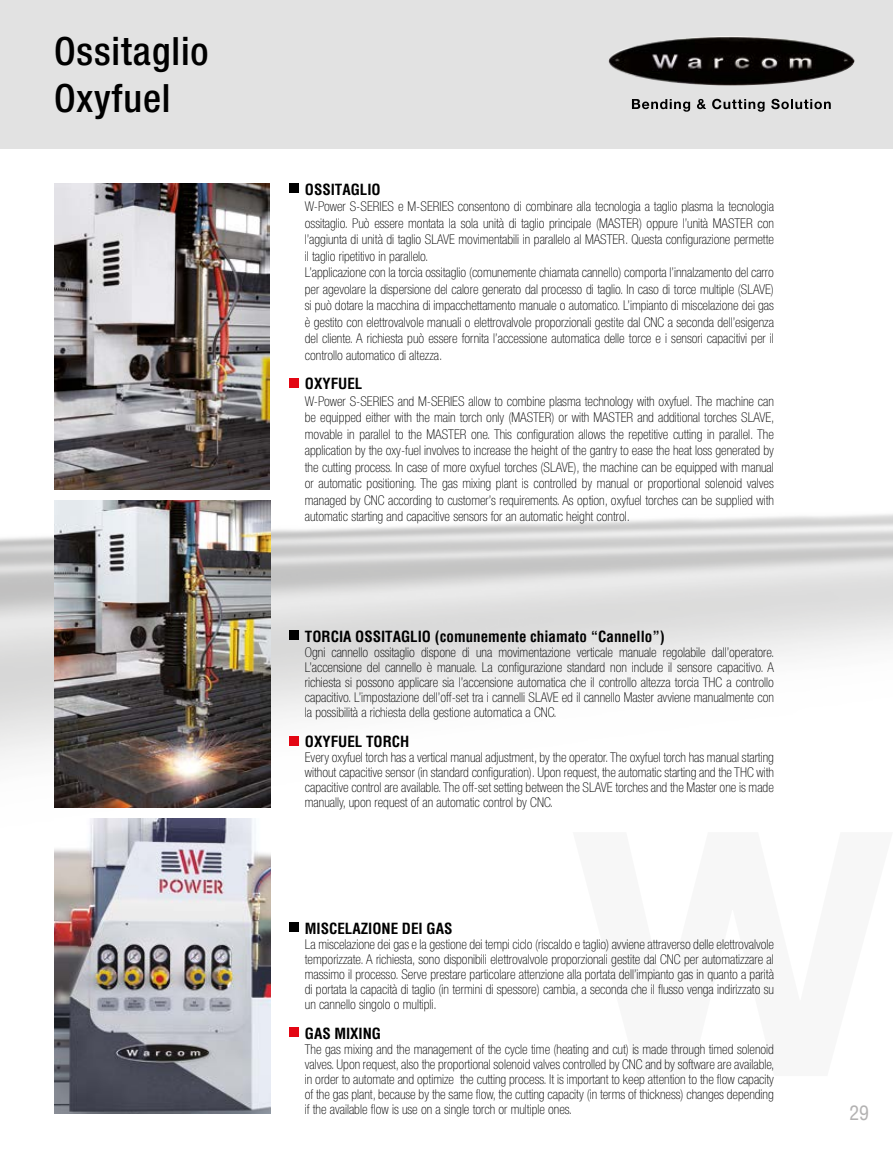
<style>
.page{position:relative;width:893px;height:1149px;background:#fff}
.page>*{position:absolute;margin:0;border:0;box-sizing:border-box;transform-origin:0 0}
.t1{font:500 condensed 39px/46.8px "Helvetica Neue LT";letter-spacing:.025em;color:#000}
.t2{font:condensed 19.5px "Helvetica";color:#b3b2b2}
.t3{font:700 condensed 15px "Helvetica";color:#000}
.t4{font:100 condensed 13.5px/16.5px "Helvetica Neue LT Std";color:#000;text-align:justify}
</style>
<div class="page">
<img style="left:0;top:183px;width:893px;height:931px">
<div style="left:0;top:0;width:893px;height:149px;background:#e2e2e2"></div>
<svg style="left:573px;top:831px;width:320px;height:244px"></svg>
<hr style="left:0;top:0;width:1px;height:149px;background:#c6c6c6">
<div style="left:289px;top:378px;width:9px;height:9px;background:#e30613"></div>
<div style="left:289px;top:183px;width:9px;height:9px;background:#000"></div>
<img style="left:54px;top:500px;width:217px;height:306px">
<img style="left:54px;top:818px;width:217px;height:295px">
<img style="left:54px;top:183px;width:216px;height:307px">
<div style="left:289px;top:736px;width:9px;height:9px;background:#e30613"></div>
<div style="left:289px;top:630px;width:9px;height:9px;background:#000"></div>
<div style="left:289px;top:1027px;width:9px;height:9px;background:#e30613"></div>
<div style="left:289px;top:922px;width:9px;height:9px;background:#000"></div>
<svg style="left:632px;top:99px;width:58px;height:13px"></svg>
<svg style="left:697px;top:99px;width:9px;height:10px"></svg>
<svg style="left:712px;top:99px;width:53px;height:13px"></svg>
<svg style="left:771px;top:99px;width:60px;height:10px"></svg>
<img style="left:608px;top:36px;width:246px;height:49px">
<h1 class="t1" style="left:54px;top:27px;width:156px">Ossitaglio<br>Oxyfuel</h1>
<p class="t3" style="left:305px;top:179px;width:77px">OSSITAGLIO</p>
<p class="t4" style="left:305px;top:198px;width:471px;text-align:left">W-Power S-SERIES e M-SERIES consentono di combinare alla tecnologia a taglio plasma la tecnologia ossitaglio. Può essere montata la sola unità di taglio principale (MASTER) oppure l’unità MASTER con l’aggiunta di unità di taglio SLAVE movimentabili in parallelo al MASTER. Questa configurazione permette il taglio ripetitivo in parallelo.<br>L’applicazione con la torcia ossitaglio (comunemente chiamata cannello) comporta l’innalzamento del carro per agevolare la dispersione del calore generato dal processo di taglio. In caso di torce multiple (SLAVE) si può dotare la macchina di impacchettamento manuale o automatico. L’impianto di miscelazione dei gas è gestito con elettrovalvole manuali o elettrovalvole proporzionali gestite dal CNC a seconda dell’esigenza del cliente. A richiesta può essere fornita l’accessione automatica delle torce e i sensori capacitivi per il controllo automatico di altezza.</p>
<p class="t3" style="left:305px;top:373px;width:59px">OXYFUEL</p>
<p class="t4" style="left:305px;top:392px;width:471px">W-Power S-SERIES and M-SERIES allow to combine plasma technology with oxyfuel. The machine can be equipped either with the main torch only (MASTER) or with MASTER and additional torches SLAVE, movable in parallel to the MASTER one. This configuration allows the repetitive cutting in parallel. The application by the oxy-fuel involves to increase the height of the gantry to ease the heat loss generated by the cutting process. In case of more oxyfuel torches (SLAVE), the machine can be equipped with manual or automatic positioning. The gas mixing plant is controlled by manual or proportional solenoid valves managed by CNC according to customer’s requirements. As option, oxyfuel torches can be supplied with automatic starting and capacitive sensors for an automatic height control.</p>
<p class="t3" style="left:305px;top:626px;width:362px">TORCIA OSSITAGLIO (comunemente chiamato “Cannello”)</p>
<p class="t4" style="left:305px;top:644px;width:471px;line-height:15px">Ogni cannello ossitaglio dispone di una movimentazione verticale manuale regolabile dall’operatore.<br>L’accensione del cannello è manuale. La configurazione standard non include il sensore capacitivo. A richiesta si possono applicare sia l’accensione automatica che il controllo altezza torcia THC a controllo capacitivo. L’impostazione dell’off-set tra i cannelli SLAVE ed il cannello Master avviene manualmente con la possibilità a richiesta della gestione automatica a CNC.</p>
<p class="t3" style="left:305px;top:731px;width:106px">OXYFUEL TORCH</p>
<p class="t4" style="left:305px;top:749px;width:471px;line-height:15px">Every oxyfuel torch has a vertical manual adjustment, by the operator. The oxyfuel torch has manual starting without capacitive sensor (in standard configuration). Upon request, the automatic starting and the THC with capacitive control are available. The off-set setting between the SLAVE torches and the Master one is made manually, upon request of an automatic control by CNC.</p>
<p class="t3" style="left:305px;top:917px;width:149px">MISCELAZIONE DEI GAS</p>
<p class="t4" style="left:305px;top:936px;width:471px;line-height:15px">La miscelazione dei gas e la gestione dei tempi ciclo (riscaldo e taglio) avviene attraverso delle elettrovalvole temporizzate. A richiesta, sono disponibili elettrovalvole proporzionali gestite dal CNC per automatizzare al massimo il processo. Serve prestare particolare attenzione alla portata dell’impianto gas in quanto a parità di portata la capacità di taglio (in termini di spessore) cambia, a seconda che il flusso venga indirizzato su un cannello singolo o multipli.</p>
<p class="t3" style="left:305px;top:1022px;width:78px">GAS MIXING</p>
<p class="t4" style="left:305px;top:1041px;width:471px;line-height:15px">The gas mixing and the management of the cycle time (heating and cut) is made through timed solenoid valves. Upon request, also the proportional solenoid valves controlled by CNC and by software are available, in order to automate and optimize the cutting process. It is important to keep attention to the flow capacity of the gas plant, because by the same flow, the cutting capacity (in terms of thickness) changes depending if the available flow is use on a single torch or multiple ones.</p>
<h2 class="t2" style="left:849px;top:1099px;width:21px">29</h2>
</div>
